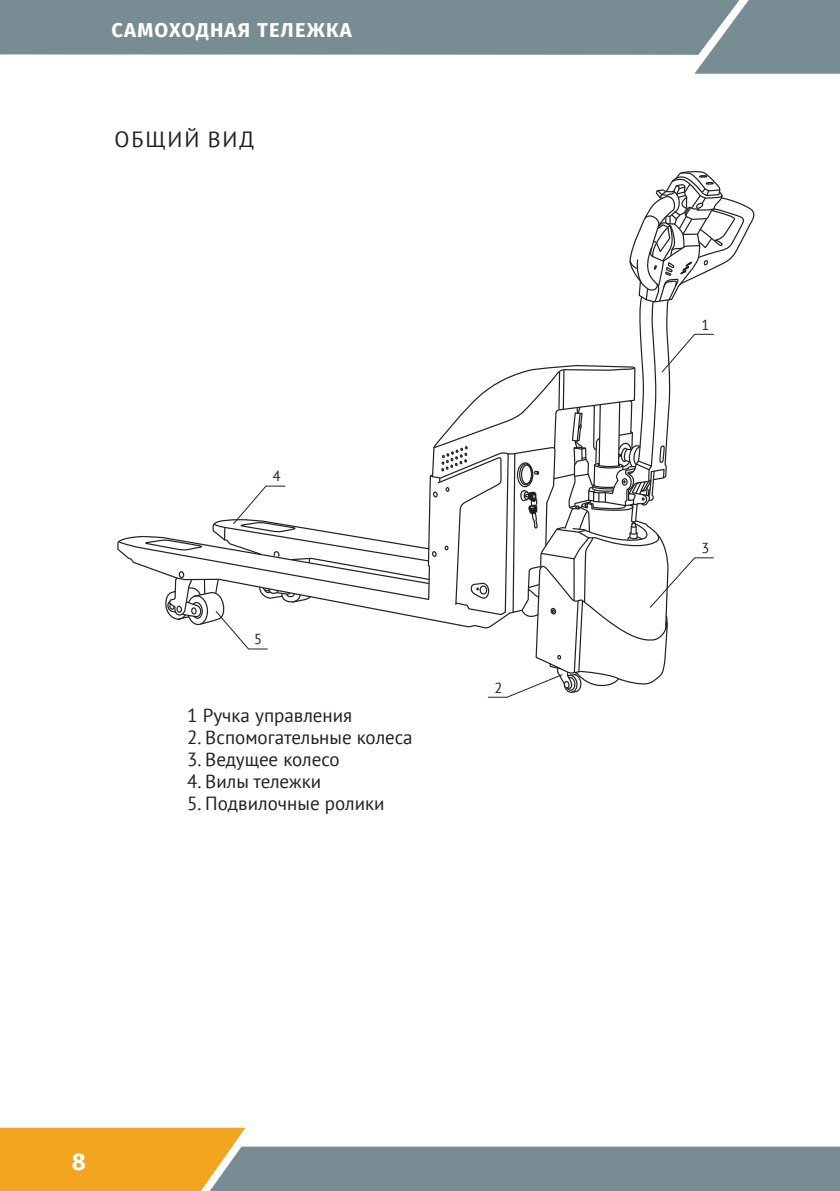
<style>
.page{position:relative;width:840px;height:1191px;background:#fff}
.page>*{position:absolute;margin:0;border:0;box-sizing:border-box;transform-origin:0 0}
.t1{font:700 24px "Fira Sans OT";color:#fff}
.t2{font:22px "PT Sans";letter-spacing:.09em;color:#231f20}
.t3{font:700 20px "Fira Sans OT";letter-spacing:.06em;color:#fff}
.t4{font:19px "PT Sans";color:#231f20}
.t5{font:14.4px "PT Sans";color:#231f20}
</style>
<div class="page">
<div style="left:694px;top:0;width:145px;height:74px;background:#788c94"></div>
<svg style="left:0;top:1127px;width:839px;height:64px"></svg>
<div style="left:0;top:0;width:739px;height:55px;background:#788c94"></div>
<svg style="left:117px;top:171px;width:638px;height:527px"></svg>
<p class="t3" style="left:111px;top:16px;width:242px">САМОХОДНАЯ ТЕЛЕЖКА</p>
<p class="t2" style="left:114px;top:125px;width:141px">ОБЩИЙ ВИД</p>
<p class="t5" style="left:272px;top:467px;width:9px">4</p>
<p class="t5" style="left:254px;top:630px;width:9px">5</p>
<p class="t4" style="left:187px;top:703px;width:166px">1 Ручка управления</p>
<p class="t4" style="left:187px;top:725px;width:227px">2. Вспомогательные колеса</p>
<p class="t4" style="left:187px;top:747px;width:154px">3. Ведущее колесо</p>
<p class="t4" style="left:187px;top:769px;width:135px">4. Вилы тележки</p>
<p class="t4" style="left:187px;top:791px;width:199px">5. Подвилочные ролики</p>
<p class="t5" style="left:494px;top:678px;width:9px">2</p>
<p class="t1" style="left:72px;top:1144px;width:16px">8</p>
<p class="t5" style="left:701px;top:315px;width:9px">1</p>
<p class="t5" style="left:701px;top:539px;width:9px">3</p>
</div>
